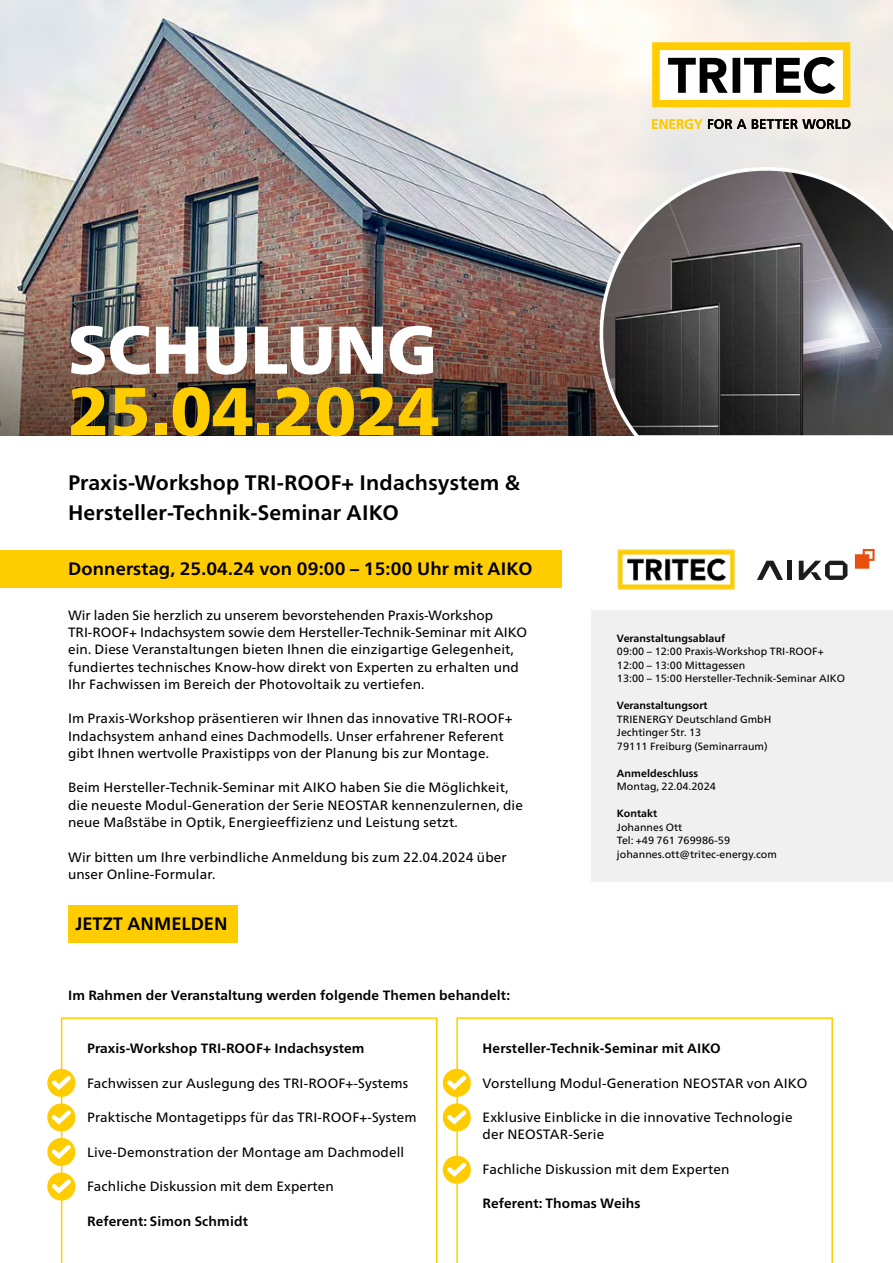
<style>
.page{position:relative;width:893px;height:1263px;background:#fff}
.page>*{position:absolute;margin:0;border:0;box-sizing:border-box;transform-origin:0 0}
.t1{font:900 67.5px "Frutiger Neue LT Pro";letter-spacing:.005em;color:#fc0}
.t2{font:900 67.5px "Frutiger Neue LT Pro";color:#fff}
.t3{font:700 21px/30px "Frutiger Neue LT Pro";letter-spacing:.01em;color:#000}
.t4{font:700 18px "Frutiger Neue LT Pro";letter-spacing:.01em;color:#000}
.t5{font:13.5px/17.2px "Frutiger Neue LT Pro";letter-spacing:.01em;color:#000}
.t6{font:700 13.5px "Frutiger Neue LT Pro";letter-spacing:.01em;color:#000}
.t7{font:10.5px/13.5px "Frutiger Neue LT Pro";letter-spacing:.005em;color:#000}
.t8{font:700 10.5px "Frutiger Neue LT Pro";letter-spacing:.005em;color:#000}
</style>
<div class="page">
<img style="left:0;top:0;width:893px;height:243px">
<img style="left:0;top:243px;width:600px;height:192px">
<div style="left:0;top:551px;width:561px;height:37px;background:#fc0"></div>
<svg style="left:61px;top:1017px;width:376px;height:246px"></svg>
<svg style="left:456px;top:1017px;width:377px;height:246px"></svg>
<div style="left:47px;top:1069px;width:28px;height:28px;background:#fc0;border-radius:50%"></div>
<svg style="left:48px;top:1072px;width:27px;height:21px"></svg>
<div style="left:443px;top:1069px;width:28px;height:28px;background:#fc0;border-radius:50%"></div>
<svg style="left:443px;top:1072px;width:27px;height:21px"></svg>
<div style="left:47px;top:1103px;width:28px;height:28px;background:#fc0;border-radius:50%"></div>
<svg style="left:48px;top:1106px;width:27px;height:22px"></svg>
<div style="left:443px;top:1103px;width:28px;height:28px;background:#fc0;border-radius:50%"></div>
<svg style="left:443px;top:1106px;width:27px;height:22px"></svg>
<div style="left:47px;top:1138px;width:28px;height:28px;background:#fc0;border-radius:50%"></div>
<svg style="left:48px;top:1141px;width:27px;height:21px"></svg>
<div style="left:47px;top:1172px;width:28px;height:28px;background:#fc0;border-radius:50%"></div>
<svg style="left:48px;top:1175px;width:27px;height:22px"></svg>
<div style="left:443px;top:1156px;width:28px;height:28px;background:#fc0;border-radius:50%"></div>
<svg style="left:443px;top:1158px;width:27px;height:22px"></svg>
<div style="left:68px;top:905px;width:169px;height:37px;background:#fc0"></div>
<img style="left:617px;top:549px;width:118px;height:41px">
<div style="left:591px;top:610px;width:302px;height:272px;background:#f0f0f0"></div>
<svg style="left:652px;top:119px;width:198px;height:10px;background:#9c9273"></svg>
<svg style="left:652px;top:43px;width:198px;height:64px"></svg>
<svg style="left:600px;top:167px;width:293px;height:268px;background:#646263"></svg>
<svg style="left:757px;top:561px;width:26px;height:19px"></svg>
<div style="left:787px;top:561px;width:5px;height:19px;background:#1c1c1c"></div>
<svg style="left:799px;top:561px;width:48px;height:19px"></svg>
<svg style="left:855px;top:549px;width:20px;height:20px"></svg>
<h1 class="t2" style="left:68px;top:309px;width:371px">SCHULUNG</h1>
<h1 class="t1" style="left:68px;top:371px;width:373px">25.04.2024</h1>
<h2 class="t3" style="left:68px;top:468px;width:454px">Praxis-Workshop TRI-ROOF+ Indachsystem &amp;<br>Hersteller-Technik-Seminar AIKO</h2>
<h3 class="t4" style="left:68px;top:558px;width:466px">Donnerstag, 25.04.24 von 09:00 – 15:00 Uhr mit AIKO</h3>
<p class="t5" style="left:68px;top:606px;width:461px">Wir laden Sie herzlich zu unserem bevorstehenden Praxis-Workshop TRI-ROOF+ Indachsystem sowie dem Hersteller-Technik-Seminar mit AIKO ein. Diese Veranstaltungen bieten Ihnen die einzigartige Gelegenheit, fundiertes technisches Know-how direkt von Experten zu erhalten und Ihr Fachwissen im Bereich der Photovoltaik zu vertiefen.</p>
<p class="t5" style="left:68px;top:710px;width:446px">Im Praxis-Workshop präsentieren wir Ihnen das innovative TRI-ROOF+<br>Indachsystem anhand eines Dachmodells. Unser erfahrener Referent gibt Ihnen wertvolle Praxistipps von der Planung bis zur Montage.</p>
<p class="t5" style="left:68px;top:779px;width:456px">Beim Hersteller-Technik-Seminar mit AIKO haben Sie die Möglichkeit, die neueste Modul-Generation der Serie NEOSTAR kennenzulernen, die neue Maßstäbe in Optik, Energieeffizienz und Leistung setzt.</p>
<p class="t5" style="left:68px;top:848px;width:440px">Wir bitten um Ihre verbindliche Anmeldung bis zum 22.04.2024 über unser Online-Formular.</p>
<h3 class="t4" style="left:75px;top:913px;width:154px">JETZT ANMELDEN</h3>
<p class="t6" style="left:68px;top:987px;width:444px">Im Rahmen der Veranstaltung werden folgende Themen behandelt:</p>
<p class="t8" style="left:617px;top:632px;width:110px">Veranstaltungsablauf</p>
<p class="t7" style="left:617px;top:645px;width:230px">09:00 – 12:00 Praxis-Workshop TRI-ROOF+<br>12:00 – 13:00 Mittagessen<br>13:00 – 15:00 Hersteller-Technik-Seminar AIKO</p>
<p class="t8" style="left:617px;top:699px;width:92px">Veranstaltungsort</p>
<p class="t7" style="left:617px;top:712px;width:156px">TRIENERGY Deutschland GmbH<br>Jechtinger Str. 13<br>79111 Freiburg (Seminarraum)</p>
<p class="t8" style="left:617px;top:767px;width:83px">Anmeldeschluss</p>
<p class="t7" style="left:617px;top:780px;width:100px">Montag, 22.04.2024</p>
<p class="t8" style="left:617px;top:807px;width:42px">Kontakt</p>
<p class="t7" style="left:617px;top:820px;width:161px">Johannes Ott<br>Tel: +49 761 769986-59 johannes.ott@tritec-energy.com</p>
<p class="t6" style="left:87px;top:1040px;width:279px">Praxis-Workshop TRI-ROOF+ Indachsystem</p>
<p class="t5" style="left:87px;top:1074px;width:323px">Fachwissen zur Auslegung des TRI-ROOF+-Systems</p>
<p class="t5" style="left:87px;top:1108px;width:331px">Praktische Montagetipps für das TRI-ROOF+-System</p>
<p class="t5" style="left:87px;top:1143px;width:318px">Live-Demonstration der Montage am Dachmodell</p>
<p class="t5" style="left:87px;top:1177px;width:248px">Fachliche Diskussion mit dem Experten</p>
<p class="t6" style="left:87px;top:1213px;width:162px">Referent: Simon Schmidt</p>
<p class="t6" style="left:483px;top:1040px;width:240px">Hersteller-Technik-Seminar mit AIKO</p>
<p class="t5" style="left:483px;top:1074px;width:326px">Vorstellung Modul-Generation NEOSTAR von AIKO</p>
<p class="t5" style="left:483px;top:1108px;width:311px">Exklusive Einblicke in die innovative Technologie der NEOSTAR-Serie</p>
<p class="t5" style="left:483px;top:1160px;width:248px">Fachliche Diskussion mit dem Experten</p>
<p class="t6" style="left:483px;top:1196px;width:159px">Referent: Thomas Weihs</p>
</div>
